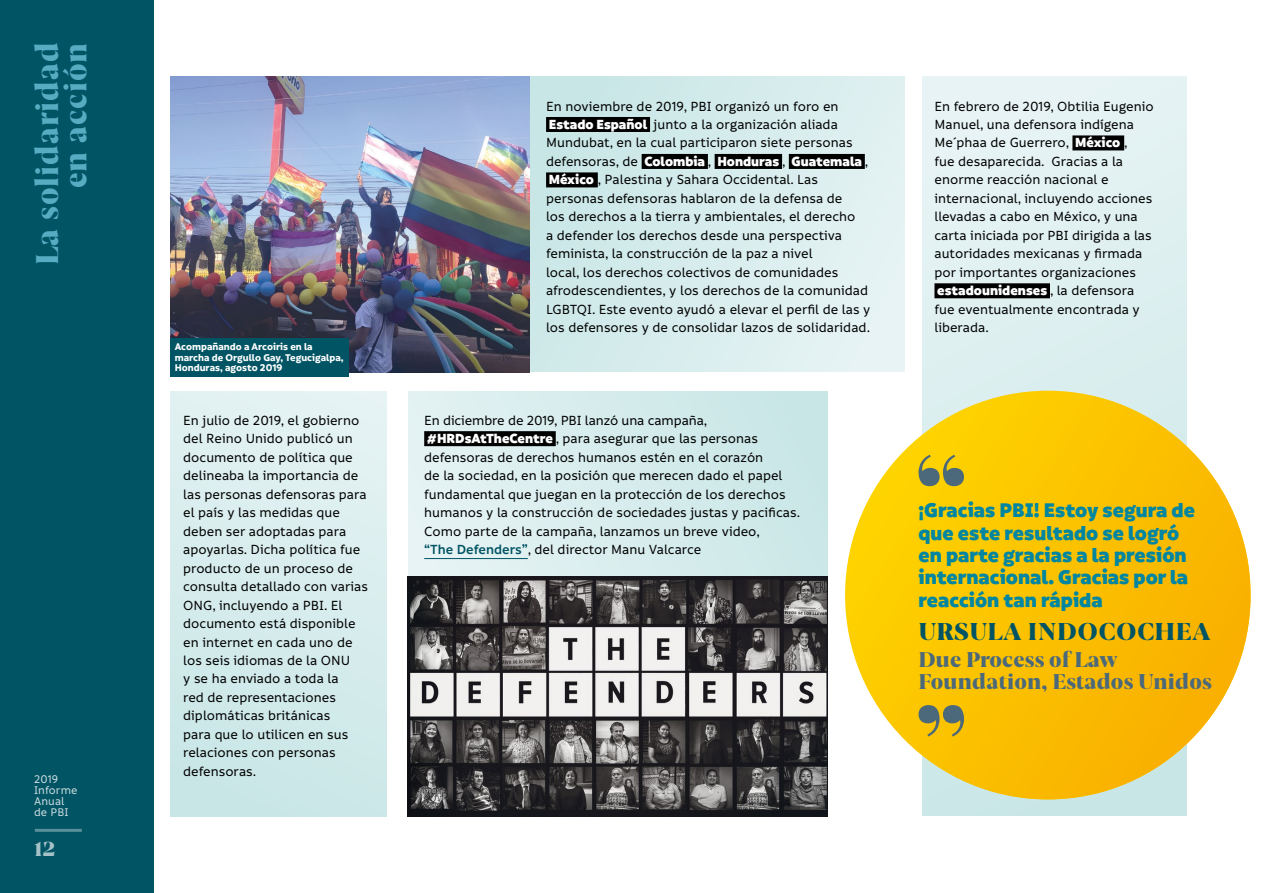
<style>
.page{position:relative;width:1263px;height:893px;background:#fff}
.page>*{position:absolute;margin:0;border:0;box-sizing:border-box;transform-origin:0 0}
.t1{font:900 30px/28.5px "Joane";letter-spacing:.04em;color:#58acc2;text-align:right;scale:.95 1}
.t2{font:900 23.25px "Joane";letter-spacing:.03em;color:#005464}
.t3{font:900 21.3px/22.4px "Informative";color:#0086a1}
.t4{font:900 20.4px/21.9px "Joane";letter-spacing:.01em;color:#4b697a}
.t5{font:900 19.5px "Joane";color:#fff}
.t6{font:500 14.25px/18.5px "Informative";color:#000}
.t7{font:500 12px/11.2px "Informative";letter-spacing:.01em;color:#fff}
.t8{font:700 10.5px/10.5px "Informative";color:#fff}
.s1{font-weight:900;color:#fff}
.s2{font-weight:600;color:#005464}
</style>
<div class="page">
<div style="left:0;top:0;width:153px;height:893px;background:#005464"></div>
<svg style="left:922px;top:77px;width:264px;height:739px;fill:#e0f0f1"></svg>
<div style="left:845px;top:391px;width:405px;height:408px;background:linear-gradient(to right,#fed201,#f9b100);border-radius:50%"></div>
<div style="left:529px;top:77px;width:376px;height:295px;background:linear-gradient(to right,#c9e6e6,#e5f2f3)"></div>
<div style="left:409px;top:391px;width:419px;height:240px;background:linear-gradient(to right,#e6f3f4,#c9e6e6)"></div>
<div style="left:170px;top:391px;width:216px;height:425px;background:linear-gradient(to right,#d4ebeb,#daedee)"></div>
<svg style="left:918px;top:455px;width:46px;height:31px"></svg>
<svg style="left:918px;top:705px;width:46px;height:31px"></svg>
<div style="left:546px;top:117px;width:104px;height:15px;background:#000"></div>
<div style="left:642px;top:154px;width:66px;height:15px;background:#000"></div>
<div style="left:715px;top:154px;width:67px;height:15px;background:#000"></div>
<div style="left:789px;top:154px;width:76px;height:15px;background:#000"></div>
<div style="left:546px;top:172px;width:52px;height:15px;background:#000"></div>
<div style="left:424px;top:431px;width:132px;height:15px;background:#000"></div>
<hr style="left:424px;top:558px;width:104px;height:1px;background:#005464">
<img style="left:170px;top:77px;width:359px;height:295px">
<img style="left:408px;top:576px;width:420px;height:240px">
<div style="left:1072px;top:135px;width:52px;height:15px;background:#000"></div>
<div style="left:934px;top:283px;width:116px;height:15px;background:#000"></div>
<div style="left:170px;top:338px;width:179px;height:39px;background:#005464"></div>
<hr style="left:35px;top:829px;width:47px;height:3px;background:#fff">
<h1 class="t1" style="left:32px;top:265px;width:236px;rotate:-90deg">La solidaridad en acción</h1>
<p class="t7" style="left:34px;top:773px;width:45px">2019<br>Informe<br>Anual de PBI</p>
<h3 class="t5" style="left:34px;top:835px;width:23px">12</h3>
<p class="t8" style="left:175px;top:342px;width:170px">Acompañando a Arcoiris en la marcha de Orgullo Gay, Tegucigalpa,<br>Honduras, agosto 2019</p>
<p class="t6" style="left:546px;top:97px;width:326px">En noviembre de 2019, PBI organizó un foro en <span class="s1">Estado Español</span> junto a la organización aliada Mundubat, en la cual participaron siete personas defensoras, de <span class="s1">Colombia</span> , <span class="s1">Honduras</span> , <span class="s1">Guatemala</span> , <span class="s1">México</span> , Palestina y Sahara Occidental. Las personas defensoras hablaron de la defensa de<br>los derechos a la tierra y ambientales, el derecho<br>a defender los derechos desde una perspectiva feminista, la construcción de la paz a nivel<br>local, los derechos colectivos de comunidades afrodescendientes, y los derechos de la comunidad LGBTQI. Este evento ayudó a elevar el perfil de las y los defensores y de consolidar lazos de solidaridad.</p>
<p class="t6" style="left:183px;top:411px;width:186px">En julio de 2019, el gobierno del Reino Unido publicó un documento de política que delineaba la importancia de las personas defensoras para el país y las medidas que deben ser adoptadas para apoyarlas. Dicha política fue producto de un proceso de consulta detallado con varias<br>ONG, incluyendo a PBI. El documento está disponible en internet en cada uno de los seis idiomas de la ONU<br>y se ha enviado a toda la<br>red de representaciones diplomáticas británicas<br>para que lo utilicen en sus relaciones con personas defensoras.</p>
<p class="t6" style="left:424px;top:411px;width:377px">En diciembre de 2019, PBI lanzó una campaña, <span class="s1">#HRDsAtTheCentre</span> , para asegurar que las personas defensoras de derechos humanos estén en el corazón<br>de la sociedad, en la posición que merecen dado el papel fundamental que juegan en la protección de los derechos humanos y la construcción de sociedades justas y pacificas.<br>Como parte de la campaña, lanzamos un breve video,<br><span class="s2">“The Defenders”</span>, del director Manu Valcarce</p>
<p class="t6" style="left:934px;top:97px;width:221px">En febrero de 2019, Obtilia Eugenio<br>Manuel, una defensora indígena<br>Me´phaa de Guerrero, <span class="s1">México</span> ,<br>fue desaparecida. Gracias a la enorme reacción nacional e internacional, incluyendo acciones llevadas a cabo en México, y una carta iniciada por PBI dirigida a las autoridades mexicanas y firmada por importantes organizaciones <span class="s1">estadounidenses</span> , la defensora fue eventualmente encontrada y liberada.</p>
<h3 class="t3" style="left:918px;top:500px;width:278px">¡Gracias PBI! Estoy segura de que este resultado se logró en parte gracias a la presión internacional. Gracias por la reacción tan rápida</h3>
<h2 class="t2" style="left:918px;top:615px;width:293px">URSULA INDOCOCHEA</h2>
<h3 class="t4" style="left:918px;top:648px;width:295px">Due Process of Law<br>Foundation, Estados Unidos</h3>
</div>
